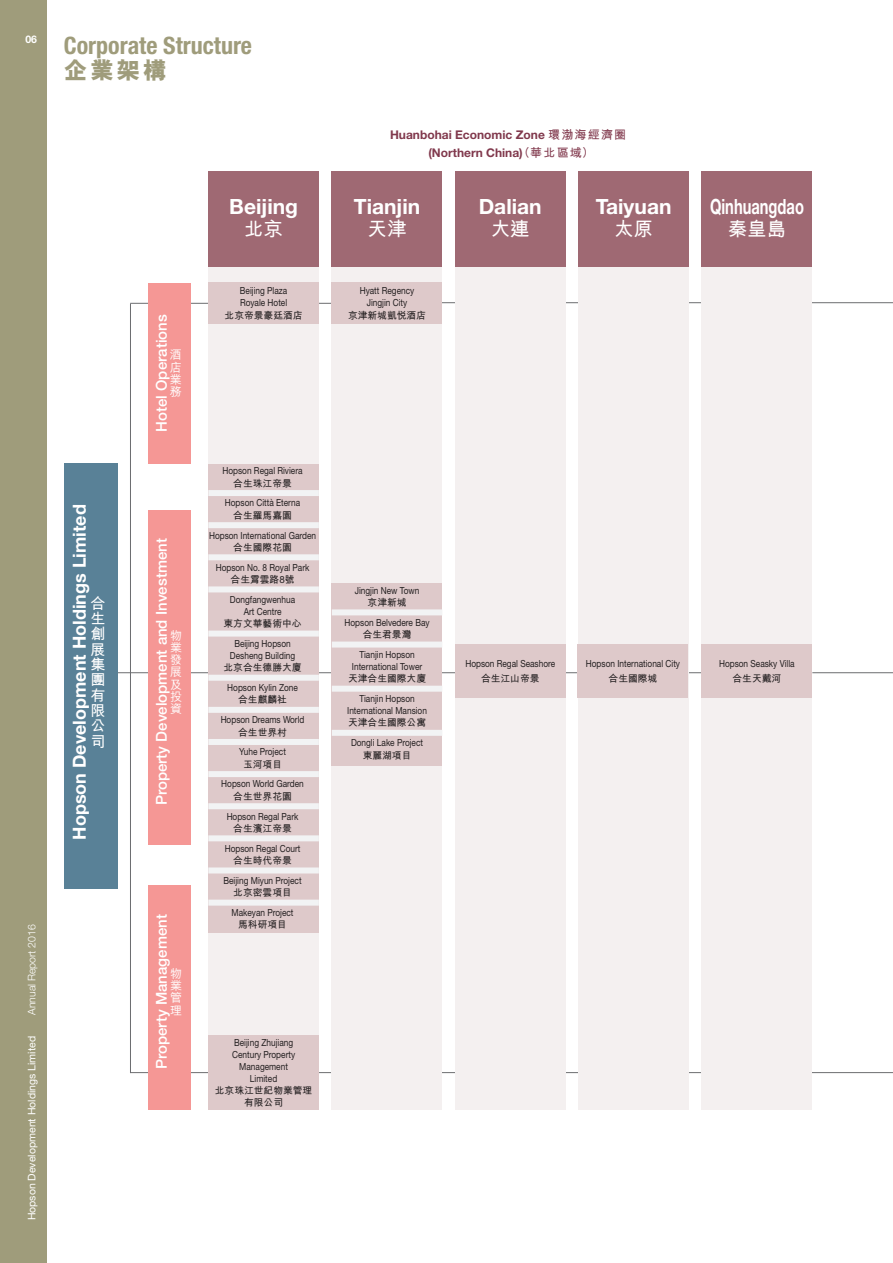
<style>
.page{position:relative;width:893px;height:1263px;background:#fff}
.page>*{position:absolute;margin:0;border:0;box-sizing:border-box;transform-origin:0 0}
.t1{font:700 condensed 24px "Helvetica Neue LT Std";color:#9f9c7b}
.t2{font:800 24px "M Hei HK";color:#9f9c7b}
.t3{font:700 21px "Helvetica Neue LT Std";color:#fff}
.t4{font:700 21px "Helvetica Neue LT Std";color:#fff;scale:.7 1}
.t5{font:700 19.5px "M Hei HK";color:#fff}
.t6{font:700 18px "Helvetica Neue LT Std";color:#fff}
.t7{font:500 15px "Helvetica Neue LT Std";color:#fff}
.t8{font:700 15px "M Hei HK";color:#fff}
.t9{font:700 12px/18px "Helvetica Neue LT Std";color:#81394d;text-align:center}
.t10{font:500 12px "M Hei HK";color:#fff}
.t11{font:10.5px "Helvetica Neue LT Std";color:#fff}
.t12{font:300 10.5px "Helvetica Neue LT Std";color:#fff}
.t13{font:700 10.5px "Helvetica Neue LT Std";color:#fff}
.t14{font:9.75px/12px "Helvetica Neue LT Std";color:#231f20;text-align:center;scale:.85 1}
.t15{font:700 9.75px/12px "M Hei HK";color:#231f20;text-align:center}
.s1{font-family:"M Hei HK"}
</style>
<div class="page">
<div style="left:0;top:0;width:47px;height:1263px;background:#9f9c7b"></div>
<hr style="left:313px;top:1072px;width:580px;height:1px;background:#6c6d70">
<hr style="left:437px;top:302px;width:456px;height:1px;background:#6c6d70">
<hr style="left:100px;top:672px;width:657px;height:1px;background:#6c6d70">
<hr style="left:130px;top:303px;width:261px;height:1px;background:#6c6d70">
<div style="left:148px;top:283px;width:42px;height:180px;background:#f59795"></div>
<div style="left:148px;top:510px;width:42px;height:335px;background:#f59795"></div>
<div style="left:64px;top:463px;width:53px;height:425px;background:#598197"></div>
<hr style="left:812px;top:672px;width:81px;height:1px;background:#6c6d70">
<hr style="left:130px;top:304px;width:1px;height:769px;background:#6c6d70">
<div style="left:455px;top:172px;width:111px;height:937px;background:#f4f0f0"></div>
<div style="left:455px;top:644px;width:111px;height:54px;background:#dec9ca"></div>
<div style="left:332px;top:172px;width:110px;height:937px;background:#f4f0f0"></div>
<hr style="left:130px;top:1072px;width:164px;height:1px;background:#6c6d70">
<div style="left:578px;top:172px;width:111px;height:937px;background:#f4f0f0"></div>
<div style="left:578px;top:644px;width:110px;height:54px;background:#dec9ca"></div>
<div style="left:702px;top:172px;width:110px;height:937px;background:#f4f0f0"></div>
<div style="left:702px;top:644px;width:110px;height:54px;background:#dec9ca"></div>
<div style="left:208px;top:172px;width:111px;height:937px;background:#f4f0f0"></div>
<div style="left:208px;top:282px;width:111px;height:42px;background:#dec9ca"></div>
<div style="left:332px;top:282px;width:110px;height:42px;background:#dec9ca"></div>
<div style="left:332px;top:583px;width:110px;height:182px;background:#dec9ca"></div>
<svg style="left:332px;top:609px;width:110px;height:127px"></svg>
<div style="left:208px;top:465px;width:111px;height:468px;background:#dec9ca"></div>
<svg style="left:208px;top:490px;width:111px;height:416px"></svg>
<div style="left:208px;top:1035px;width:111px;height:74px;background:#dec9ca"></div>
<div style="left:702px;top:172px;width:110px;height:95px;background:#9f6973"></div>
<div style="left:578px;top:172px;width:111px;height:95px;background:#9f6973"></div>
<div style="left:455px;top:172px;width:110px;height:95px;background:#9f6973"></div>
<div style="left:332px;top:172px;width:110px;height:95px;background:#9f6973"></div>
<div style="left:208px;top:172px;width:111px;height:95px;background:#9f6973"></div>
<div style="left:148px;top:885px;width:42px;height:225px;background:#f59795"></div>
<p class="t13" style="left:25px;top:32px;width:13px">06</p>
<h1 class="t1" style="left:64px;top:31px;width:190px">Corporate Structure</h1>
<h1 class="t2" style="left:64px;top:59px;width:105px">企業架構</h1>
<p class="t12" style="left:25px;top:1015px;width:92px;rotate:-90deg">Annual Report 2016</p>
<p class="t11" style="left:25px;top:1220px;width:186px;rotate:-90deg">Hopson Development Holdings Limited</p>
<h3 class="t6" style="left:68px;top:840px;width:337px;rotate:-90deg">Hopson Development Holdings Limited</h3>
<h3 class="t8" style="left:91px;top:592px;width:16px">合</h3>
<h3 class="t8" style="left:91px;top:608px;width:16px">生</h3>
<h3 class="t8" style="left:91px;top:623px;width:16px">創</h3>
<h3 class="t8" style="left:91px;top:638px;width:16px">展</h3>
<h3 class="t8" style="left:91px;top:654px;width:16px">集</h3>
<h3 class="t8" style="left:91px;top:669px;width:16px">團</h3>
<h3 class="t8" style="left:91px;top:684px;width:16px">有</h3>
<h3 class="t8" style="left:91px;top:699px;width:16px">限</h3>
<h3 class="t8" style="left:91px;top:715px;width:16px">公</h3>
<h3 class="t8" style="left:91px;top:730px;width:16px">司</h3>
<h3 class="t7" style="left:152px;top:432px;width:119px;rotate:-90deg">Hotel Operations</h3>
<p class="t10" style="left:170px;top:346px;width:13px">酒</p>
<p class="t10" style="left:170px;top:358px;width:13px">店</p>
<p class="t10" style="left:170px;top:371px;width:13px">業</p>
<p class="t10" style="left:170px;top:383px;width:13px">務</p>
<h3 class="t7" style="left:153px;top:805px;width:268px;rotate:-90deg">Property Development and Investment</h3>
<p class="t10" style="left:170px;top:627px;width:13px">物</p>
<p class="t10" style="left:170px;top:639px;width:13px">業</p>
<p class="t10" style="left:170px;top:651px;width:13px">發</p>
<p class="t10" style="left:170px;top:663px;width:13px">展</p>
<p class="t10" style="left:170px;top:676px;width:13px">及</p>
<p class="t10" style="left:170px;top:688px;width:13px">投</p>
<p class="t10" style="left:170px;top:700px;width:13px">資</p>
<h3 class="t7" style="left:153px;top:1069px;width:156px;rotate:-90deg">Property Management</h3>
<p class="t10" style="left:170px;top:965px;width:13px">物</p>
<p class="t10" style="left:170px;top:977px;width:13px">業</p>
<p class="t10" style="left:170px;top:989px;width:13px">管</p>
<p class="t10" style="left:170px;top:1001px;width:13px">理</p>
<h2 class="t3" style="left:229px;top:193px;width:70px">Beijing</h2>
<h3 class="t5" style="left:244px;top:215px;width:40px">北京</h3>
<p class="t14" style="left:240px;top:284px;width:57px;text-align:left">Beijing Plaza<br>Royale Hotel</p>
<p class="t15" style="left:225px;top:308px;width:79px">北京帝景豪廷酒店</p>
<p class="t14" style="left:223px;top:465px;width:96px">Hopson Regal Riviera</p>
<p class="t15" style="left:233px;top:476px;width:60px">合生珠江帝景</p>
<p class="t14" style="left:225px;top:497px;width:90px">Hopson Città Eterna</p>
<p class="t15" style="left:233px;top:508px;width:60px">合生羅馬嘉園</p>
<p class="t14" style="left:209px;top:529px;width:127px">Hopson International Garden</p>
<p class="t15" style="left:233px;top:540px;width:60px">合生國際花園</p>
<p class="t14" style="left:216px;top:561px;width:112px">Hopson No. 8 Royal Park</p>
<p class="t15" style="left:231px;top:573px;width:65px">合生霄雲路8號</p>
<p class="t14" style="left:230px;top:593px;width:78px">Dongfangwenhua<br>Art Centre</p>
<p class="t15" style="left:224px;top:617px;width:79px">東方文華藝術中心</p>
<p class="t14" style="left:230px;top:637px;width:78px">Beijing Hopson<br>Desheng Building</p>
<p class="t15" style="left:224px;top:661px;width:79px">北京合生德勝大廈</p>
<p class="t14" style="left:227px;top:681px;width:85px">Hopson Kylin Zone</p>
<p class="t15" style="left:238px;top:693px;width:50px">合生麒麟社</p>
<p class="t14" style="left:221px;top:713px;width:100px">Hopson Dreams World</p>
<p class="t15" style="left:238px;top:725px;width:50px">合生世界村</p>
<p class="t14" style="left:239px;top:746px;width:57px">Yuhe Project</p>
<p class="t15" style="left:243px;top:757px;width:40px">玉河項目</p>
<p class="t14" style="left:221px;top:778px;width:99px">Hopson World Garden</p>
<p class="t15" style="left:233px;top:789px;width:60px">合生世界花園</p>
<p class="t14" style="left:227px;top:810px;width:86px">Hopson Regal Park</p>
<p class="t15" style="left:233px;top:821px;width:60px">合生濱江帝景</p>
<p class="t14" style="left:225px;top:842px;width:91px">Hopson Regal Court</p>
<p class="t15" style="left:233px;top:854px;width:60px">合生時代帝景</p>
<p class="t14" style="left:223px;top:874px;width:93px">Beijing Miyun Project</p>
<p class="t15" style="left:233px;top:886px;width:60px">北京密雲項目</p>
<p class="t14" style="left:232px;top:906px;width:74px">Makeyan Project</p>
<p class="t15" style="left:238px;top:918px;width:50px">馬科研項目</p>
<p class="t14" style="left:232px;top:1036px;width:76px">Beijing Zhujiang<br>Century Property<br>Management<br>Limited</p>
<p class="t15" style="left:215px;top:1083px;width:99px">北京珠江世紀物業管理有限公司</p>
<p class="t9" style="left:390px;top:125px;width:238px">Huanbohai Economic Zone <span class="s1">環渤海經濟圈</span>(Northern China)<span class="s1">（華北區域）</span></p>
<h2 class="t3" style="left:354px;top:193px;width:68px">Tianjin</h2>
<h3 class="t5" style="left:368px;top:215px;width:40px">天津</h3>
<p class="t14" style="left:360px;top:284px;width:66px">Hyatt Regency<br>Jingjin City</p>
<p class="t15" style="left:348px;top:308px;width:79px">京津新城凱悅酒店</p>
<h2 class="t3" style="left:479px;top:193px;width:64px">Dalian</h2>
<h3 class="t5" style="left:491px;top:215px;width:40px">大連</h3>
<h2 class="t3" style="left:596px;top:193px;width:77px">Taiyuan</h2>
<h3 class="t5" style="left:614px;top:215px;width:40px">太原</h3>
<p class="t14" style="left:355px;top:584px;width:78px">Jingjin New Town</p>
<p class="t15" style="left:368px;top:596px;width:40px">京津新城</p>
<p class="t14" style="left:345px;top:616px;width:102px">Hopson Belvedere Bay</p>
<p class="t15" style="left:363px;top:628px;width:50px">合生君景灣</p>
<p class="t14" style="left:352px;top:648px;width:84px">Tianjin Hopson<br>International Tower</p>
<p class="t15" style="left:348px;top:672px;width:79px">天津合生國際大廈</p>
<p class="t14" style="left:347px;top:692px;width:95px">Tianjin Hopson<br>International Mansion</p>
<p class="t15" style="left:348px;top:716px;width:79px">天津合生國際公寓</p>
<p class="t14" style="left:351px;top:736px;width:86px">Dongli Lake Project</p>
<p class="t15" style="left:363px;top:748px;width:50px">東麗湖項目</p>
<p class="t14" style="left:465px;top:657px;width:107px">Hopson Regal Seashore</p>
<p class="t15" style="left:481px;top:672px;width:60px">合生江山帝景</p>
<p class="t14" style="left:586px;top:657px;width:112px">Hopson International City</p>
<p class="t15" style="left:609px;top:672px;width:50px">合生國際城</p>
<h2 class="t4" style="left:710px;top:193px;width:136px">Qinhuangdao</h2>
<h3 class="t5" style="left:728px;top:215px;width:60px">秦皇島</h3>
<p class="t14" style="left:719px;top:657px;width:91px">Hopson Seasky Villa</p>
<p class="t15" style="left:732px;top:672px;width:50px">合生天戴河</p>
</div>
